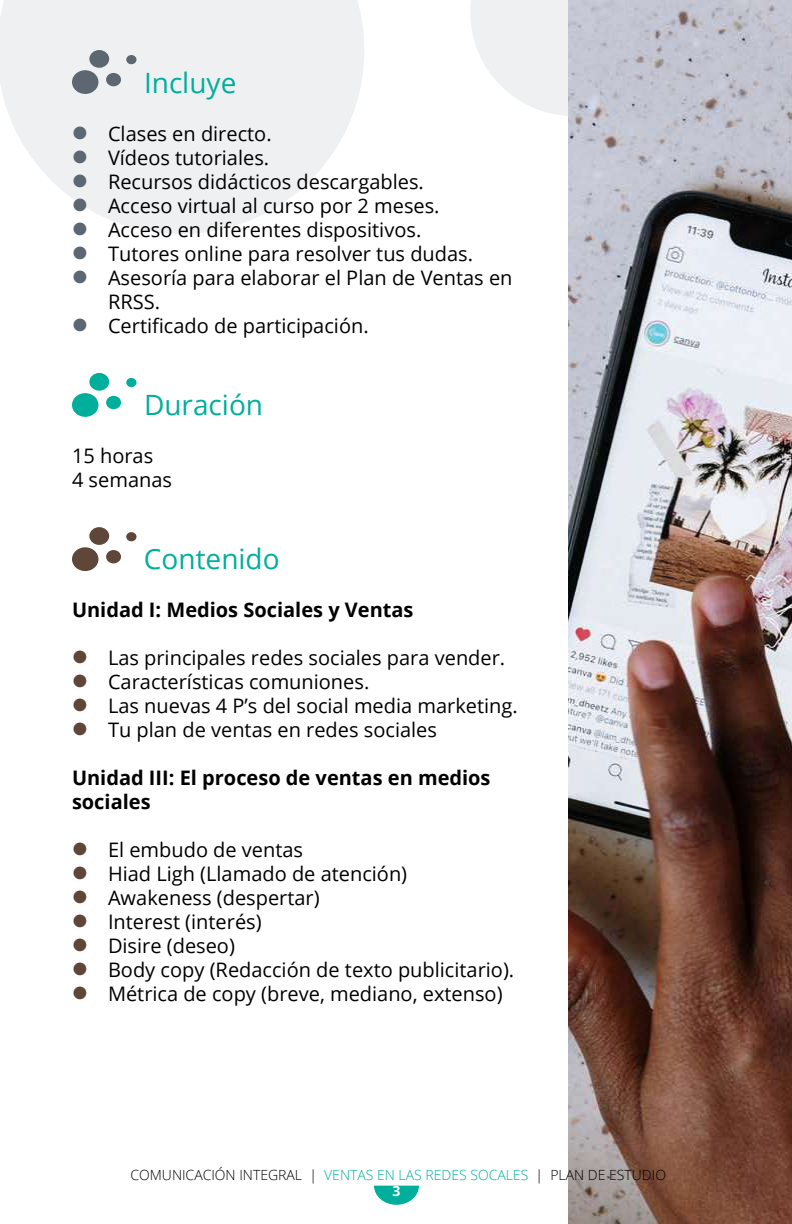
<style>
.page{position:relative;width:792px;height:1224px;background:#fff}
.page>*{position:absolute;margin:0;border:0;box-sizing:border-box;transform-origin:0 0}
.t1{font:28px "Open Sans";color:#00af9b}
.t2{font:20px/24px "Open Sans";color:#000}
.t3{font:700 20px/24px "Open Sans";color:#000}
.t4{font:300 14px "Open Sans";color:#000}
.t5{font:700 14px "Open Sans";color:#fff}
.s1{color:#00af9b}
</style>
<div class="page">
<svg style="left:0;top:0;width:364px;height:234px;fill:#eff0f1"></svg>
<svg style="left:470px;top:0;width:99px;height:116px"></svg>
<svg style="left:374px;top:1186px;width:45px;height:19px"></svg>
<img style="left:569px;top:0;width:223px;height:1224px">
<div style="left:72px;top:393px;width:26px;height:24px;background:#00af9b;border-radius:50%"></div>
<div style="left:126px;top:378px;width:11px;height:9px;background:#00af9b;border-radius:50%"></div>
<div style="left:106px;top:396px;width:15px;height:13px;background:#00af9b;border-radius:50%"></div>
<div style="left:89px;top:373px;width:20px;height:18px;background:#00af9b;border-radius:50%"></div>
<div style="left:72px;top:547px;width:26px;height:24px;background:#5e4638;border-radius:50%"></div>
<div style="left:126px;top:532px;width:11px;height:9px;background:#5e4638;border-radius:50%"></div>
<div style="left:106px;top:550px;width:15px;height:13px;background:#5e4638;border-radius:50%"></div>
<div style="left:89px;top:527px;width:20px;height:18px;background:#5e4638;border-radius:50%"></div>
<div style="left:72px;top:70px;width:26px;height:24px;background:#5c6771;border-radius:50%"></div>
<div style="left:126px;top:55px;width:11px;height:9px;background:#5c6771;border-radius:50%"></div>
<div style="left:106px;top:73px;width:15px;height:13px;background:#5c6771;border-radius:50%"></div>
<div style="left:89px;top:50px;width:20px;height:18px;background:#5c6771;border-radius:50%"></div>
<svg style="left:74px;top:127px;width:13px;height:13px"></svg>
<svg style="left:74px;top:151px;width:13px;height:13px"></svg>
<svg style="left:74px;top:175px;width:13px;height:13px"></svg>
<svg style="left:74px;top:199px;width:13px;height:13px"></svg>
<svg style="left:74px;top:223px;width:13px;height:11px"></svg>
<h1 class="t1" style="left:144px;top:64px;width:94px">Incluye</h1>
<p class="t2" style="left:108px;top:122px;width:406px">Clases en directo.<br>Vídeos tutoriales.<br>Recursos didácticos descargables.<br>Acceso virtual al curso por 2 meses.<br>Acceso en diferentes dispositivos.<br>Tutores online para resolver tus dudas.<br>Asesoría para elaborar el Plan de Ventas en<br>RRSS.<br>Certificado de participación.</p>
<h1 class="t1" style="left:144px;top:386px;width:121px">Duración</h1>
<p class="t2" style="left:72px;top:443px;width:102px">15 horas<br>4 semanas</p>
<h1 class="t1" style="left:144px;top:539px;width:137px">Contenido</h1>
<p class="t3" style="left:72px;top:597px;width:343px">Unidad I: Medios Sociales y Ventas</p>
<p class="t2" style="left:108px;top:645px;width:411px">Las principales redes sociales para vender.<br>Características comuniones.<br>Las nuevas 4 P’s del social media marketing.<br>Tu plan de ventas en redes sociales</p>
<p class="t3" style="left:72px;top:765px;width:420px">Unidad III: El proceso de ventas en medios sociales</p>
<p class="t2" style="left:108px;top:837px;width:408px">El embudo de ventas<br>Hiad Ligh (Llamado de atención)<br>Awakeness (despertar)<br>Interest (interés)<br>Disire (deseo)<br>Body copy (Redacción de texto publicitario).<br>Métrica de copy (breve, mediano, extenso)</p>
<p class="t4" style="left:130px;top:1165px;width:537px">COMUNICACIÓN INTEGRAL | <span class="s1">VENTAS EN LAS REDES SOCALES</span> | PLAN DE ESTUDIO</p>
<p class="t5" style="left:393px;top:1181px;width:9px">3</p>
</div>
